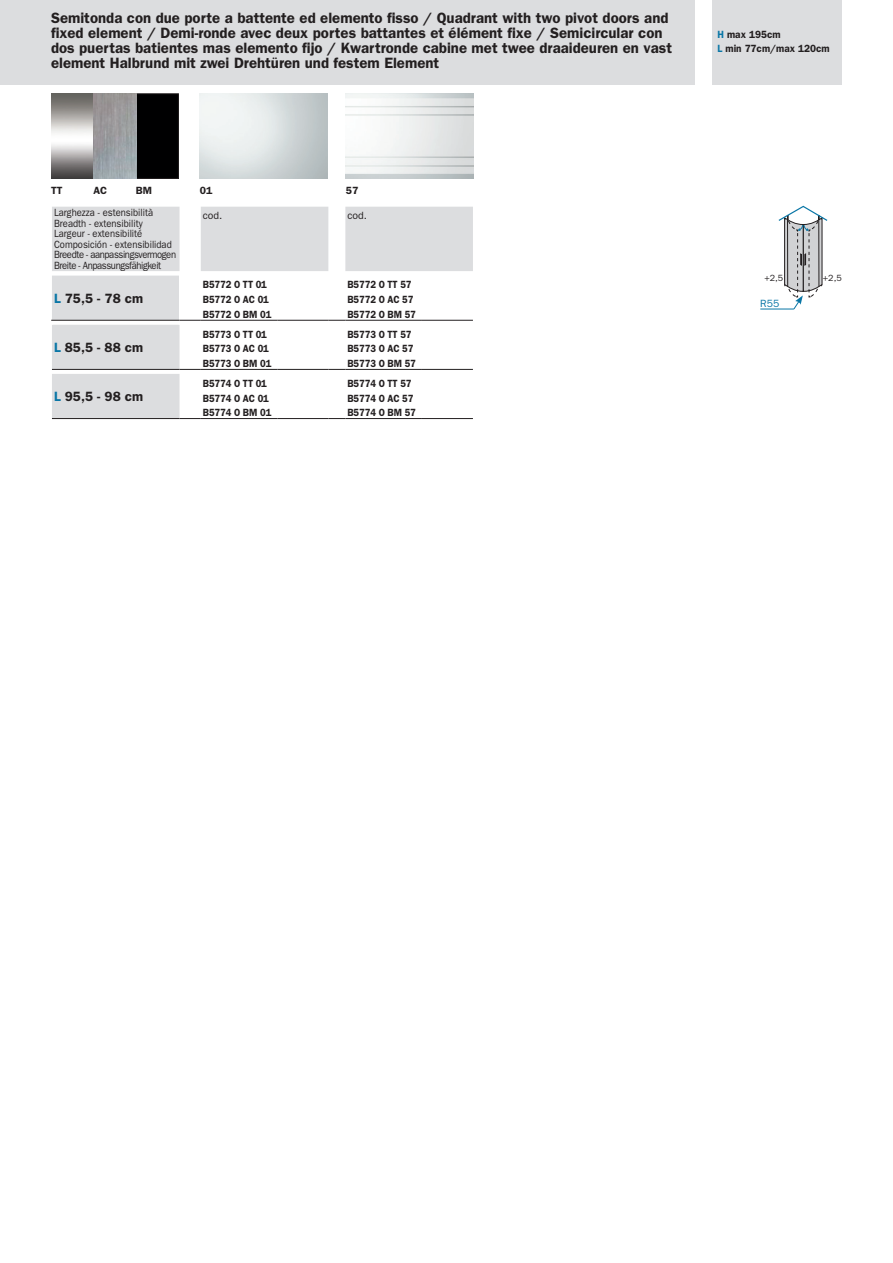
<style>
.page{position:relative;width:893px;height:1263px;background:#fff}
.page>*{position:absolute;margin:0;border:0;box-sizing:border-box;transform-origin:0 0}
.t1{font:600 15px/15px "ITC Franklin Gothic Std";color:#231f20}
.t2{font:600 13.5px "ITC Franklin Gothic Std";color:#231f20}
.t3{font:600 10.5px "ITC Franklin Gothic Std";letter-spacing:-.01em;color:#231f20;scale:.9 1}
.t4{font:10.5px/10.5px "ITC Franklin Gothic Std";color:#231f20;scale:.9 1}
.t5{font:600 10.5px/13.5px "ITC Franklin Gothic Std";letter-spacing:-.01em;color:#231f20;scale:.95 1}
.t6{font:600 10.5px "ITC Franklin Gothic Std";letter-spacing:-.01em;color:#231f20}
.t7{font:10.5px "ITC Franklin Gothic Std";color:#231f20}
.t8{font:10.5px "ITC Franklin Gothic Std";color:#0976a6}
.t9{font:9px "ITC Franklin Gothic Std";color:#231f20}
.s1{color:#0976a6}
</style>
<div class="page">
<div style="left:712px;top:0;width:130px;height:85px;background:#dcdddf"></div>
<div style="left:0;top:0;width:695px;height:85px;background:#dcdddf"></div>
<img style="left:51px;top:94px;width:85px;height:85px">
<div style="left:136px;top:94px;width:42px;height:84px;background:#000001"></div>
<div style="left:136px;top:94px;width:43px;height:85px;border:1px solid #231f20"></div>
<hr style="left:760px;top:309px;width:34px;height:1px;background:#0976a6">
<svg style="left:777px;top:205px;width:51px;height:105px"></svg>
<svg style="left:52px;top:207px;width:421px;height:211px"></svg>
<div style="left:180px;top:276px;width:21px;height:44px;background:#fff"></div>
<hr style="left:51px;top:320px;width:129px;height:1px;background:#231f20">
<hr style="left:52px;top:369px;width:128px;height:1px;background:#231f20">
<svg style="left:180px;top:369px;width:21px;height:1px"></svg>
<hr style="left:52px;top:418px;width:128px;height:1px;background:#231f20">
<svg style="left:180px;top:418px;width:21px;height:1px"></svg>
<svg style="left:179px;top:320px;width:22px;height:5px"></svg>
<hr style="left:201px;top:320px;width:76px;height:1px;background:#231f20">
<hr style="left:277px;top:320px;width:51px;height:1px;background:#231f20">
<svg style="left:328px;top:320px;width:17px;height:1px"></svg>
<hr style="left:345px;top:320px;width:77px;height:1px;background:#231f20">
<hr style="left:422px;top:320px;width:51px;height:1px;background:#231f20">
<hr style="left:201px;top:369px;width:76px;height:1px;background:#231f20">
<hr style="left:277px;top:369px;width:51px;height:1px;background:#231f20">
<svg style="left:328px;top:369px;width:17px;height:1px"></svg>
<hr style="left:345px;top:369px;width:77px;height:1px;background:#231f20">
<hr style="left:422px;top:369px;width:51px;height:1px;background:#231f20">
<hr style="left:201px;top:418px;width:76px;height:1px;background:#231f20">
<hr style="left:277px;top:418px;width:51px;height:1px;background:#231f20">
<svg style="left:328px;top:418px;width:17px;height:1px"></svg>
<hr style="left:345px;top:418px;width:77px;height:1px;background:#231f20">
<hr style="left:422px;top:418px;width:51px;height:1px;background:#231f20">
<p class="t1" style="left:51px;top:11px;width:622px">Semitonda con due porte a battente ed elemento fisso / Quadrant with two pivot doors and fixed element / Demi-ronde avec deux portes battantes et élément fixe / Semicircular con dos puertas batientes mas elemento fijo / Kwartronde cabine met twee draaideuren en vast element Halbrund mit zwei Drehtüren und festem Element</p>
<p class="t5" style="left:717px;top:28px;width:120px"><span class="s1">H</span> max 195cm<br><span class="s1">L</span> min 77cm/max 120cm</p>
<p class="t6" style="left:51px;top:184px;width:13px">TT</p>
<p class="t6" style="left:93px;top:184px;width:15px">AC</p>
<p class="t6" style="left:136px;top:184px;width:18px">BM</p>
<p class="t6" style="left:200px;top:184px;width:14px">01</p>
<p class="t6" style="left:346px;top:184px;width:14px">57</p>
<p class="t4" style="left:54px;top:207px;width:137px">Larghezza - estensibilità<br>Breadth - extensibility<br>Largeur - extensibilité<br>Composición - extensibilidad<br>Breedte - aanpassingsvermogen<br>Breite - Anpassungsfähigkeit</p>
<p class="t7" style="left:203px;top:209px;width:21px">cod.</p>
<p class="t7" style="left:347px;top:209px;width:21px">cod.</p>
<p class="t2" style="left:54px;top:290px;width:91px"><span class="s1">L</span> 75,5 - 78 cm</p>
<p class="t3" style="left:203px;top:279px;width:73px">B5772 O TT 01</p>
<p class="t3" style="left:347px;top:279px;width:73px">B5772 O TT 57</p>
<p class="t3" style="left:203px;top:293px;width:75px">B5772 O AC 01</p>
<p class="t3" style="left:347px;top:293px;width:75px">B5772 O AC 57</p>
<p class="t3" style="left:203px;top:308px;width:78px">B5772 O BM 01</p>
<p class="t3" style="left:347px;top:308px;width:78px">B5772 O BM 57</p>
<p class="t2" style="left:54px;top:339px;width:91px"><span class="s1">L</span> 85,5 - 88 cm</p>
<p class="t2" style="left:54px;top:388px;width:91px"><span class="s1">L</span> 95,5 - 98 cm</p>
<p class="t3" style="left:203px;top:328px;width:73px">B5773 O TT 01</p>
<p class="t3" style="left:347px;top:328px;width:73px">B5773 O TT 57</p>
<p class="t3" style="left:203px;top:343px;width:75px">B5773 O AC 01</p>
<p class="t3" style="left:347px;top:343px;width:75px">B5773 O AC 57</p>
<p class="t3" style="left:203px;top:357px;width:78px">B5773 O BM 01</p>
<p class="t3" style="left:347px;top:357px;width:78px">B5773 O BM 57</p>
<p class="t3" style="left:203px;top:377px;width:73px">B5774 O TT 01</p>
<p class="t3" style="left:347px;top:377px;width:73px">B5774 O TT 57</p>
<p class="t3" style="left:203px;top:392px;width:75px">B5774 O AC 01</p>
<p class="t3" style="left:347px;top:392px;width:75px">B5774 O AC 57</p>
<p class="t3" style="left:203px;top:407px;width:78px">B5774 O BM 01</p>
<p class="t3" style="left:347px;top:407px;width:78px">B5774 O BM 57</p>
<p class="t9" style="left:764px;top:273px;width:20px">+2,5</p>
<p class="t9" style="left:823px;top:273px;width:20px">+2,5</p>
<p class="t8" style="left:760px;top:297px;width:21px">R55</p>
</div>
